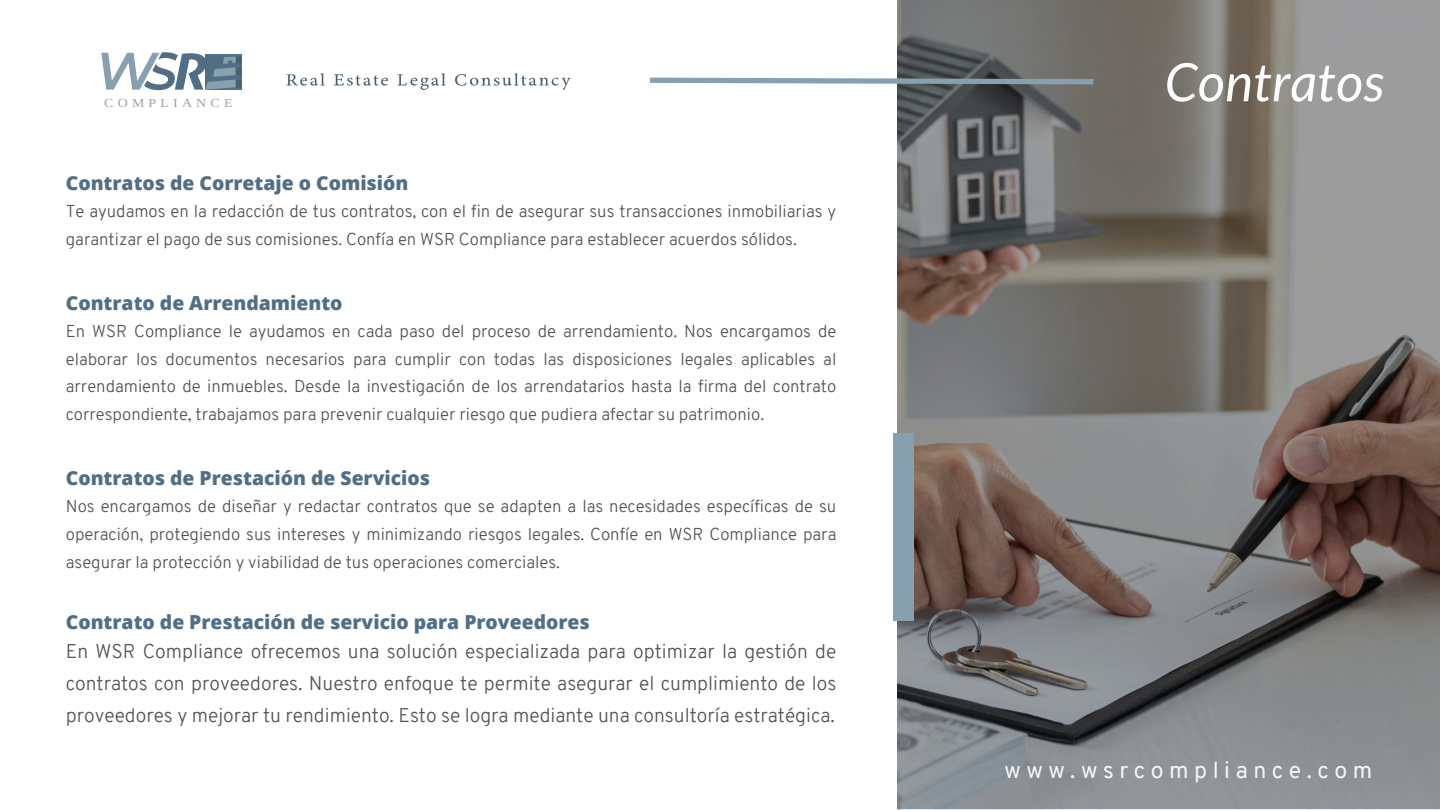
<style>
.page{position:relative;width:1440px;height:810px;background:#fff}
.page>*{position:absolute;margin:0;border:0;box-sizing:border-box;transform-origin:0 0}
.t1{font:italic 53px "Lato";color:#fff}
.t2{font:23px "Overpass";letter-spacing:.24em;color:#f5f6f4}
.t3{font:300 19.3px/29.2px "Overpass";color:#545454}
.t4{font:800 19.3px "Open Sans";color:#516e85}
.t5{font:800 19.3px "Open Sans";color:#506e85}
.t6{font:300 16.8px/27.8px "Overpass";color:#545454;text-align:justify}
.t7{font:12.2px "Liberation Serif";letter-spacing:.3em;color:#a89e9e;scale:1.14 1}
.s1{font-family:"Open Sans";font-weight:800;color:#506e85}
</style>
<div class="page">
<svg style="left:897px;top:0;width:543px;height:809px;background:#7a7674"></svg>
<svg style="left:650px;top:75px;width:449px;height:12px"></svg>
<svg style="left:101px;top:52px;width:141px;height:38px"></svg>
<img style="left:286px;top:73px;width:285px;height:16px">
<div style="left:894px;top:433px;width:20px;height:188px;background:#889faf"></div>
<p class="t7" style="left:104px;top:97px;width:114px">COMPLIANCE</p>
<h1 class="t4" style="left:66px;top:169px;width:344px">Contratos de Corretaje o Comisión</h1>
<p class="t6" style="left:66px;top:199px;width:772px">Te ayudamos en la redacción de tus contratos, con el fin de asegurar sus transacciones inmobiliarias y garantizar el pago de sus comisiones. Confía en WSR Compliance para establecer acuerdos sólidos.</p>
<p class="t5" style="left:66px;top:289px;width:278px">Contrato de Arrendamiento</p>
<p class="t6" style="left:66px;top:319px;width:772px">En WSR Compliance le ayudamos en cada paso del proceso de arrendamiento. Nos encargamos de elaborar los documentos necesarios para cumplir con todas las disposiciones legales aplicables al arrendamiento de inmuebles. Desde la investigación de los arrendatarios hasta la firma del contrato correspondiente, trabajamos para prevenir cualquier riesgo que pudiera afectar su patrimonio.</p>
<p class="t4" style="left:66px;top:465px;width:366px">Contratos de Prestación de Servicios</p>
<p class="t6" style="left:66px;top:494px;width:772px">Nos encargamos de diseñar y redactar contratos que se adapten a las necesidades específicas de su operación, protegiendo sus intereses y minimizando riesgos legales. Confíe en WSR Compliance para asegurar la protección y viabilidad de tus operaciones comerciales.</p>
<p class="t3" style="left:66px;top:609px;width:772px"><span class="s1">Contrato de Prestación de servicio para Proveedores<br></span>En WSR Compliance ofrecemos una solución especializada para optimizar la gestión de</p>
<p class="t3" style="left:66px;top:669px;width:772px;line-height:32.2px">contratos con proveedores. Nuestro enfoque te permite asegurar el cumplimiento de los proveedores y mejorar tu rendimiento. Esto se logra mediante una consultoría estratégica.</p>
<h2 class="t1" style="left:1165px;top:49px;width:222px">Contratos</h2>
<p class="t2" style="left:1004px;top:761px;width:369px">www.wsrcompliance.com</p>
</div>
